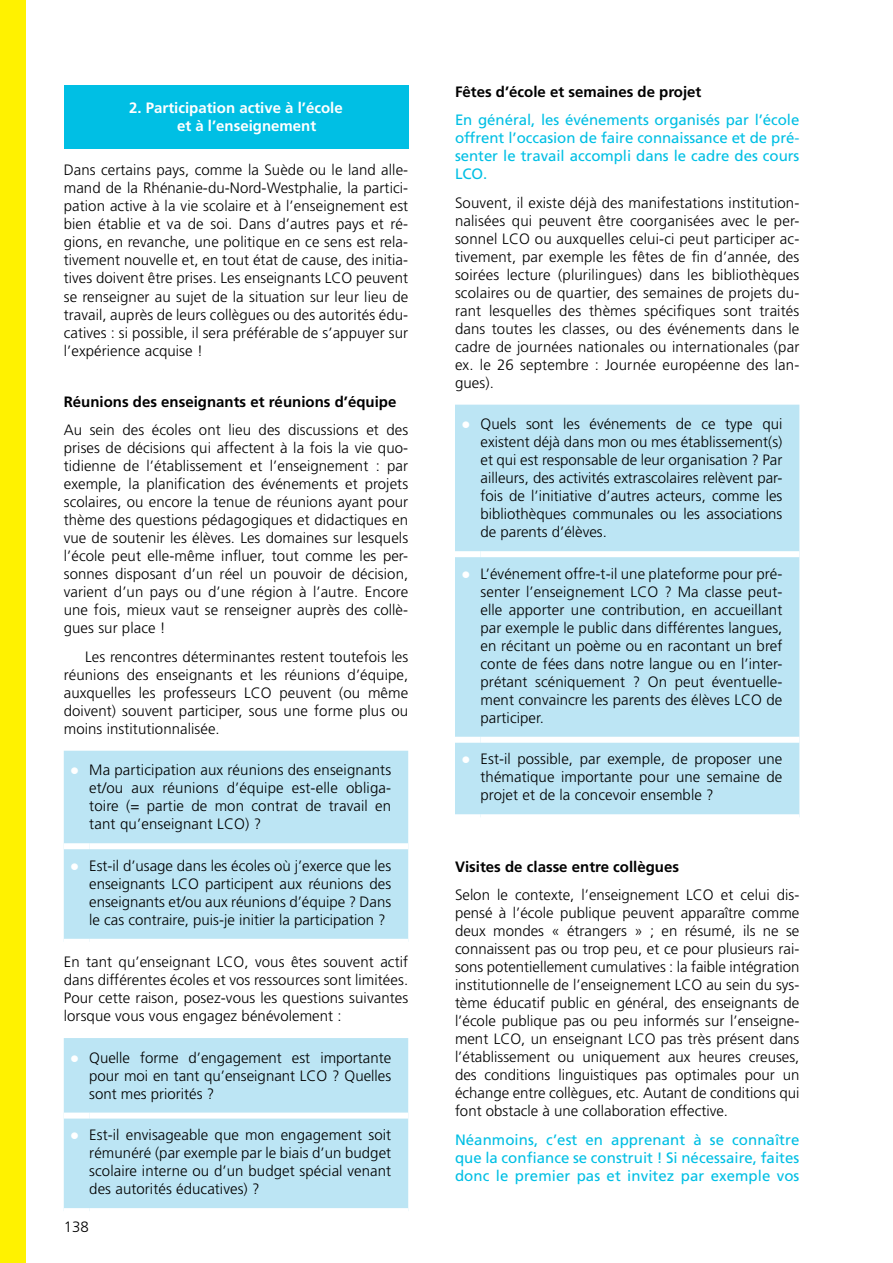
<style>
.page{position:relative;width:893px;height:1263px;background:#fff}
.page>*{position:absolute;margin:0;border:0;box-sizing:border-box;transform-origin:0 0}
.t1{font:300 15px/18px "Frutiger";letter-spacing:.005em;color:#000;text-align:justify}
.t2{font:15px/18px "Frutiger";color:#00bfe4;text-align:justify}
.t3{font:700 15px "Frutiger";color:#000}
.t4{font:700 15px/18px "Frutiger";color:#fff}
.s1{font-weight:900;font-size:18px;color:#fff}
</style>
<div class="page">
<div style="left:0;top:0;width:26px;height:1263px;background:#fff200"></div>
<div style="left:64px;top:751px;width:344px;height:188px;background:#bce5f4"></div>
<div style="left:64px;top:843px;width:25px;height:6px;background:#fff"></div>
<div style="left:89px;top:843px;width:319px;height:6px;background:#fff"></div>
<div style="left:64px;top:1038px;width:344px;height:170px;background:#bce5f4"></div>
<div style="left:64px;top:1112px;width:25px;height:6px;background:#fff"></div>
<div style="left:89px;top:1112px;width:319px;height:6px;background:#fff"></div>
<div style="left:455px;top:405px;width:344px;height:409px;background:#bce5f4"></div>
<div style="left:455px;top:551px;width:25px;height:6px;background:#fff"></div>
<div style="left:480px;top:551px;width:319px;height:6px;background:#fff"></div>
<div style="left:455px;top:737px;width:25px;height:6px;background:#fff"></div>
<div style="left:480px;top:737px;width:319px;height:6px;background:#fff"></div>
<div style="left:64px;top:85px;width:344px;height:64px;background:#00bfe4"></div>
<p class="t4" style="left:177px;top:98px;width:167px;text-indent:-48px">2. Participation active à l’école et à l’enseignement</p>
<p class="t1" style="left:64px;top:161px;width:346px">Dans certains pays, comme la Suède ou le land alle&shy;mand de la Rhénanie-du-Nord-Westphalie, la partici&shy;pation active à la vie scolaire et à l’enseignement est bien établie et va de soi. Dans d’autres pays et ré&shy;gions, en revanche, une politique en ce sens est rela&shy;tivement nouvelle et, en tout état de cause, des initia&shy;tives doivent être prises. Les enseignants LCO peuvent se renseigner au sujet de la situation sur leur lieu de travail, auprès de leurs collègues ou des autorités édu&shy;catives : si possible, il sera préférable de s’appuyer sur l’expérience acquise !</p>
<p class="t3" style="left:64px;top:393px;width:334px">Réunions des enseignants et réunions d’équipe</p>
<p class="t1" style="left:64px;top:421px;width:346px">Au sein des écoles ont lieu des discussions et des prises de décisions qui affectent à la fois la vie quo&shy;tidienne de l’établissement et l’enseignement : par exemple, la planification des événements et projets scolaires, ou encore la tenue de réunions ayant pour thème des questions pédagogiques et didactiques en vue de soutenir les élèves. Les domaines sur lesquels l’école peut elle-même influer, tout comme les per&shy;sonnes disposant d’un réel un pouvoir de décision, varient d’un pays ou d’une région à l’autre. Encore une fois, mieux vaut se renseigner auprès des collè&shy;gues sur place !</p>
<p class="t1" style="left:64px;top:648px;width:346px;text-indent:21px">Les rencontres déterminantes restent toutefois les réunions des enseignants et les réunions d’équipe, auxquelles les professeurs LCO peuvent (ou même doivent) souvent participer, sous une forme plus ou moins institutionnalisée.</p>
<p class="t1" style="left:89px;top:761px;width:303px;text-indent:-19px"><span class="s1">•</span> Ma participation aux réunions des enseignants et/ou aux réunions d’équipe est-elle obliga&shy;toire (= partie de mon contrat de travail en tant qu’enseignant LCO) ?</p>
<p class="t1" style="left:89px;top:856px;width:303px;text-indent:-19px"><span class="s1">•</span> Est-il d’usage dans les écoles où j’exerce que les enseignants LCO participent aux réunions des enseignants et/ou aux réunions d’équipe ? Dans le cas contraire, puis-je initier la participation ?</p>
<p class="t1" style="left:64px;top:953px;width:346px">En tant qu’enseignant LCO, vous êtes souvent actif dans différentes écoles et vos ressources sont limitées.<br>Pour cette raison, posez-vous les questions suivantes lorsque vous vous engagez bénévolement :</p>
<p class="t1" style="left:89px;top:1048px;width:303px;text-indent:-19px"><span class="s1">•</span> Quelle forme d’engagement est importante pour moi en tant qu’enseignant LCO ? Quelles sont mes priorités ?</p>
<p class="t1" style="left:89px;top:1126px;width:303px;text-indent:-19px"><span class="s1">•</span> Est-il envisageable que mon engagement soit rémunéré (par exemple par le biais d’un budget scolaire interne ou d’un budget spécial venant des autorités éducatives) ?</p>
<p class="t1" style="left:64px;top:1218px;width:27px">138</p>
<p class="t3" style="left:455px;top:83px;width:248px">Fêtes d’école et semaines de projet</p>
<p class="t2" style="left:455px;top:111px;width:346px">En général, les événements organisés par l’école offrent l’occasion de faire connaissance et de pré&shy;senter le travail accompli dans le cadre des cours LCO.</p>
<p class="t1" style="left:455px;top:194px;width:346px">Souvent, il existe déjà des manifestations institution&shy;nalisées qui peuvent être coorganisées avec le per&shy;sonnel LCO ou auxquelles celui-ci peut participer ac&shy;tivement, par exemple les fêtes de fin d’année, des soirées lecture (plurilingues) dans les bibliothèques scolaires ou de quartier, des semaines de projets du&shy;rant lesquelles des thèmes spécifiques sont traités dans toutes les classes, ou des événements dans le cadre de journées nationales ou internationales (par ex. le 26 septembre : Journée européenne des lan&shy;gues).</p>
<p class="t1" style="left:480px;top:415px;width:303px;text-indent:-19px"><span class="s1">•</span> Quels sont les événements de ce type qui existent déjà dans mon ou mes établissement(s) et qui est responsable de leur organisation ? Par ailleurs, des activités extrascolaires relèvent par&shy;fois de l’initiative d’autres acteurs, comme les bibliothèques communales ou les associations de parents d’élèves.</p>
<p class="t1" style="left:480px;top:564px;width:303px;text-indent:-19px"><span class="s1">•</span> L’événement offre-t-il une plateforme pour pré&shy;senter l’enseignement LCO ? Ma classe peut&shy;elle apporter une contribution, en accueillant par exemple le public dans différentes langues, en récitant un poème ou en racontant un bref conte de fées dans notre langue ou en l’inter&shy;prétant scéniquement ? On peut éventuelle&shy;ment convaincre les parents des élèves LCO de participer.</p>
<p class="t1" style="left:480px;top:750px;width:303px;text-indent:-19px"><span class="s1">•</span> Est-il possible, par exemple, de proposer une thématique importante pour une semaine de projet et de la concevoir ensemble ?</p>
<p class="t3" style="left:455px;top:857px;width:226px">Visites de classe entre collègues</p>
<p class="t1" style="left:455px;top:886px;width:346px">Selon le contexte, l’enseignement LCO et celui dis&shy;pensé à l’école publique peuvent apparaître comme deux mondes « étrangers » ; en résumé, ils ne se connaissent pas ou trop peu, et ce pour plusieurs rai&shy;sons potentiellement cumulatives : la faible intégration institutionnelle de l’enseignement LCO au sein du sys&shy;tème éducatif public en général, des enseignants de l’école publique pas ou peu informés sur l’enseigne&shy;ment LCO, un enseignant LCO pas très présent dans l’établissement ou uniquement aux heures creuses, des conditions linguistiques pas optimales pour un échange entre collègues, etc. Autant de conditions qui font obstacle à une collaboration effective.</p>
<p class="t2" style="left:455px;top:1130px;width:346px">Néanmoins, c’est en apprenant à se connaître que la confiance se construit ! Si nécessaire, faites donc le premier pas et invitez par exemple vos</p>
</div>
